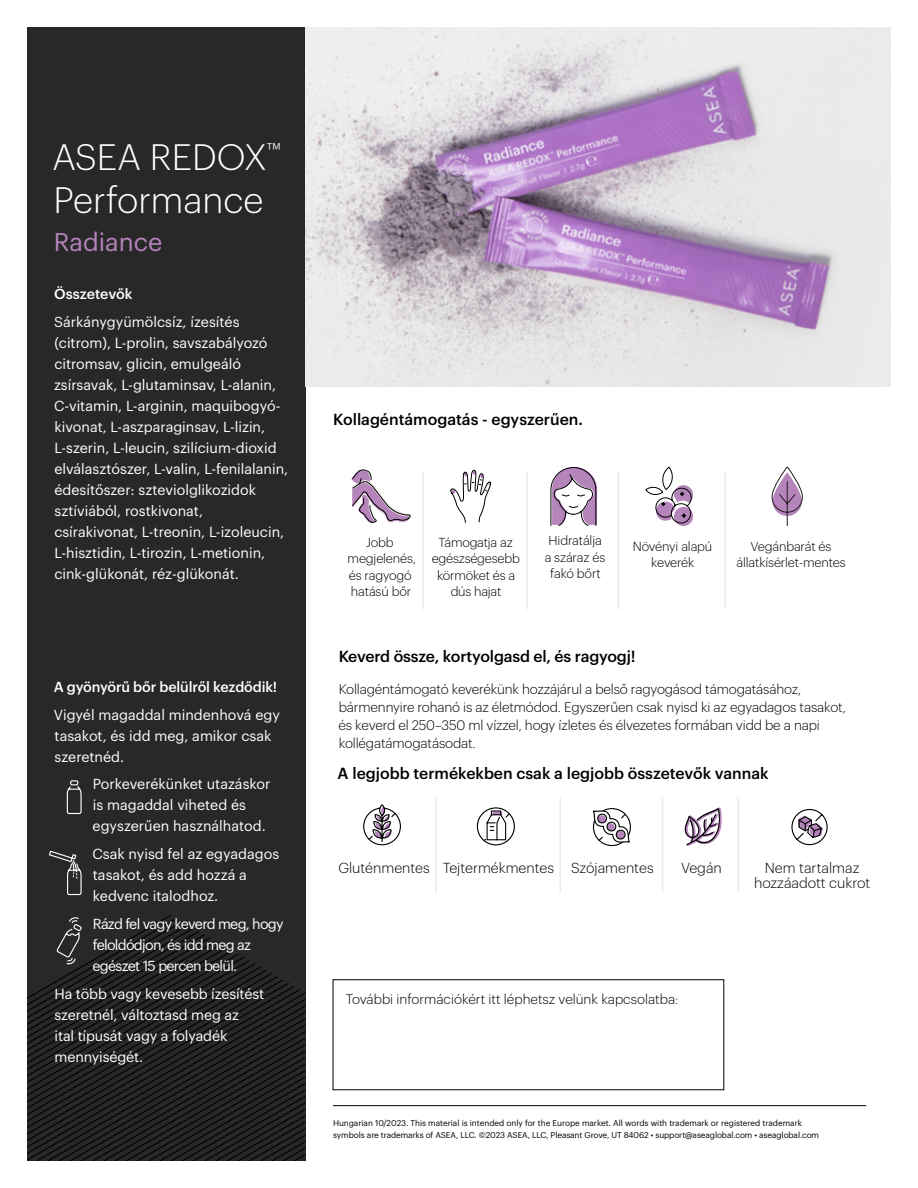
<style>
.page{position:relative;width:918px;height:1188px;background:#fff}
.page>*{position:absolute;margin:0;border:0;box-sizing:border-box;transform-origin:0 0}
.t1{font:300 36px/43.2px "Graphik";color:#fff}
.t2{font:25.05px "Graphik";color:#b584bb}
.t3{font:500 15.75px "Graphik";color:#000}
.t4{font:14.25px/21px "Graphik";color:#fff}
.t5{font:300 14.25px/14.2px "Graphik";color:#000;text-align:center}
.t6{font:14.25px/21px "Graphik";letter-spacing:-.05em;color:#fff}
.t7{font:500 14.25px "Graphik";letter-spacing:-.01em;color:#fff}
.t8{font:300 13.5px/18px "Graphik";letter-spacing:-.01em;color:#000}
.t9{font:300 12.75px/16.5px "Graphik";letter-spacing:-.01em;color:#000;text-align:center}
.t10{font:8.25px/12px "Graphik";letter-spacing:-.005em;color:#000}
</style>
<div class="page">
<div style="left:27px;top:27px;width:279px;height:1134px;background:#292829"></div>
<svg style="left:27px;top:915px;width:278px;height:246px"></svg>
<img style="left:305px;top:27px;width:585px;height:360px">
<hr style="left:333px;top:1105px;width:533px;height:1px;background:#000">
<hr style="left:435px;top:798px;width:2px;height:95px;background:#efeae7">
<hr style="left:559px;top:798px;width:2px;height:95px;background:#efeae7">
<hr style="left:662px;top:798px;width:1px;height:95px;background:#efeae7">
<hr style="left:738px;top:798px;width:1px;height:95px;background:#efeae7">
<svg style="left:363px;top:804px;width:38px;height:42px"></svg>
<div style="left:593px;top:808px;width:38px;height:38px;border:1px solid #000;border-radius:50%"></div>
<svg style="left:592px;top:809px;width:39px;height:35px"></svg>
<svg style="left:791px;top:809px;width:37px;height:37px"></svg>
<svg style="left:685px;top:807px;width:37px;height:38px"></svg>
<svg style="left:66px;top:780px;width:16px;height:34px"></svg>
<svg style="left:49px;top:850px;width:33px;height:46px"></svg>
<svg style="left:56px;top:917px;width:27px;height:47px"></svg>
<div style="left:477px;top:807px;width:38px;height:38px;border:1px solid #000;border-radius:50%"></div>
<svg style="left:483px;top:810px;width:28px;height:32px"></svg>
<svg style="left:550px;top:467px;width:47px;height:59px"></svg>
<svg style="left:450px;top:469px;width:42px;height:54px"></svg>
<svg style="left:351px;top:469px;width:60px;height:54px"></svg>
<svg style="left:771px;top:466px;width:32px;height:60px"></svg>
<svg style="left:674px;top:507px;width:19px;height:19px"></svg>
<svg style="left:645px;top:466px;width:48px;height:58px"></svg>
<hr style="left:423px;top:471px;width:1px;height:138px;background:#efeae7">
<hr style="left:526px;top:471px;width:2px;height:138px;background:#efeae7">
<hr style="left:618px;top:471px;width:1px;height:138px;background:#efeae7">
<hr style="left:725px;top:471px;width:1px;height:138px;background:#efeae7">
<h1 class="t1" style="left:52px;top:133px;width:230px">ASEA REDOX<sup>™<br></sup>Performance</h1>
<h2 class="t2" style="left:54px;top:223px;width:110px">Radiance</h2>
<p class="t7" style="left:54px;top:283px;width:80px">Összetevők</p>
<p class="t4" style="left:54px;top:310px;width:236px">Sárkánygyümölcsíz, ízesítés (citrom), L-prolin, savszabályozó citromsav, glicin, emulgeáló zsírsavak, L-glutaminsav, L-alanin, C-vitamin, L-arginin, maquibogyó&shy;kivonat, L-aszparaginsav, L-lizin, L-szerin, L-leucin, szilícium-dioxid elválasztószer, L-valin, L-fenilalanin, édesítőszer: szteviolglikozidok sztíviából, rostkivonat, csírakivonat, L-treonin, L-izoleucin, L-hisztidin, L-tirozin, L-metionin, cink-glükonát, réz-glükonát.</p>
<p class="t7" style="left:54px;top:676px;width:225px">A gyönyörű bőr belülről kezdődik!</p>
<p class="t4" style="left:54px;top:703px;width:228px">Vigyél magaddal mindenhová egy tasakot, és idd meg, amikor csak szeretnéd.</p>
<p class="t4" style="left:93px;top:773px;width:179px">Porkeverékünket utazáskor is magaddal viheted és egyszerűen használhatod.</p>
<p class="t4" style="left:92px;top:842px;width:188px">Csak nyisd fel az egyadagos tasakot, és add hozzá a kedvenc italodhoz.</p>
<p class="t6" style="left:93px;top:912px;width:193px">Rázd fel vagy keverd meg, hogy feloldódjon, és idd meg az egészet 15 percen belül.</p>
<p class="t4" style="left:55px;top:982px;width:211px">Ha több vagy kevesebb ízesítést szeretnél, változtasd meg az<br>ital típusát vagy a folyadék mennyiségét.</p>
<p class="t3" style="left:333px;top:407px;width:251px">Kollagéntámogatás - egyszerűen.</p>
<p class="t9" style="left:348px;top:533px;width:70px">Jobb megjelenés, és ragyogó hatású bőr</p>
<p class="t9" style="left:432px;top:533px;width:90px">Támogatja az egészségesebb körmöket és a dús hajat</p>
<p class="t9" style="left:545px;top:532px;width:62px">Hidratálja a száraz és fakó bőrt</p>
<p class="t9" style="left:633px;top:537px;width:81px">Növényi alapú keverék</p>
<p class="t9" style="left:737px;top:537px;width:111px">Vegánbarát és állatkísérlet-mentes</p>
<p class="t3" style="left:339px;top:645px;width:298px">Keverd össze, kortyolgasd el, és ragyogj!</p>
<p class="t8" style="left:339px;top:679px;width:509px">Kollagéntámogató keverékünk hozzájárul a belső ragyogásod támogatásához, bármennyire rohanó is az életmódod. Egyszerűen csak nyisd ki az egyadagos tasakot, és keverd el 250–350 ml vízzel, hogy ízletes és élvezetes formában vidd be a napi kollégatámogatásodat.</p>
<p class="t3" style="left:338px;top:762px;width:433px">A legjobb termékekben csak a legjobb összetevők vannak</p>
<p class="t5" style="left:338px;top:860px;width:317px">Gluténmentes Tejtermékmentes Szójamentes</p>
<p class="t5" style="left:681px;top:860px;width:42px">Vegán</p>
<p class="t5" style="left:754px;top:860px;width:118px">Nem tartalmaz hozzáadott cukrot</p>
<p class="t8" style="left:346px;top:989px;width:334px">További információkért itt léphetsz velünk kapcsolatba:</p>
<p class="t10" style="left:333px;top:1116px;width:488px">Hungarian 10/2023. This material is intended only for the Europe market. All words with trademark or registered trademark symbols are trademarks of ASEA, LLC. ©2023 ASEA, LLC, Pleasant Grove, UT 84062 • support@aseaglobal.com • aseaglobal.com</p>
</div>
